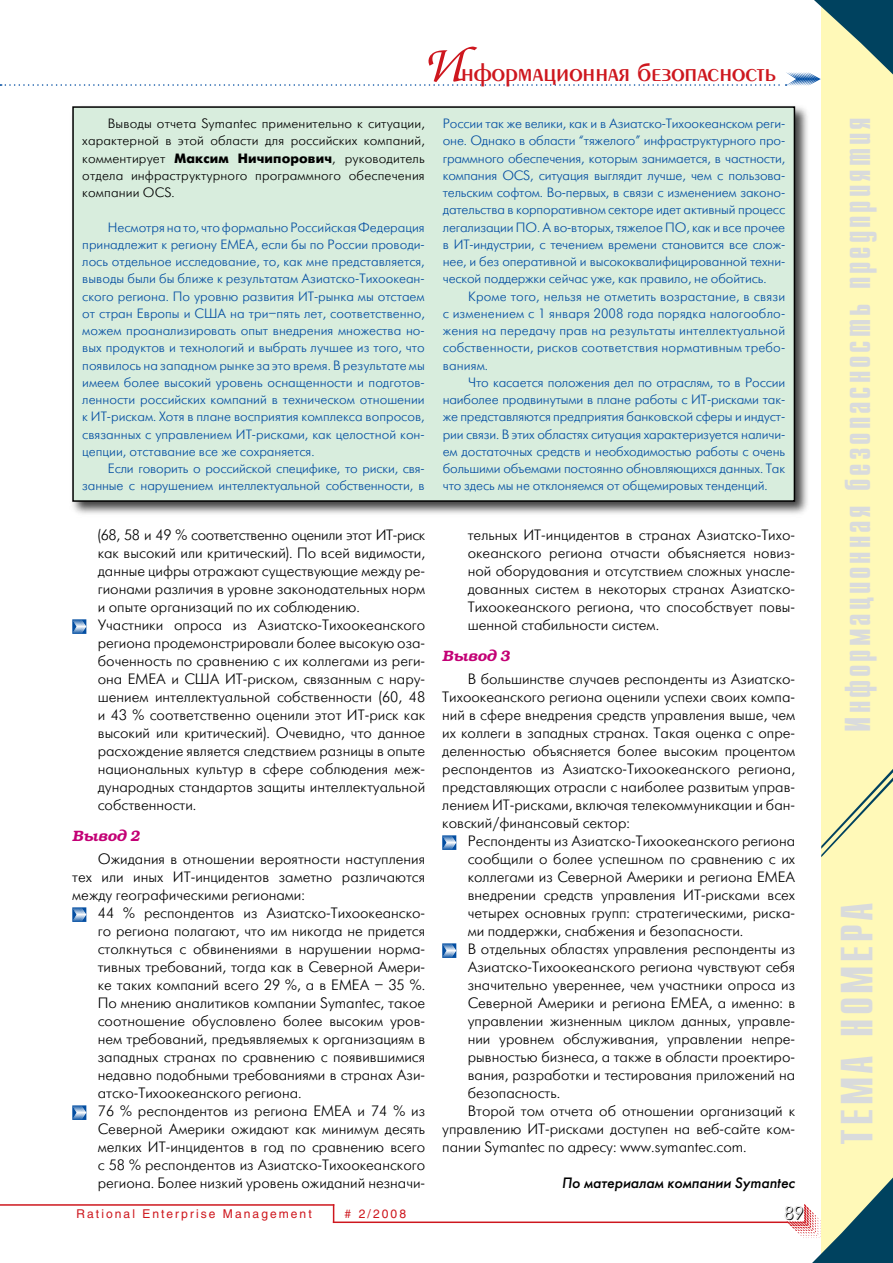
<style>
.page{position:relative;width:893px;height:1263px;background:#fff}
.page>*{position:absolute;margin:0;border:0;box-sizing:border-box;transform-origin:0 0}
.t1{font:700 45px "Compact C";letter-spacing:.08em;color:#d9dbdc}
.t2{font:700 36px "Compact C";letter-spacing:.08em;color:#d9dbdc}
.t3{font:27px "Penta Demi";color:#ce171e}
.t4{font:18px "Futuris Shadow C";color:#000}
.t5{font:15px/18px "Futuris Light C";color:#000;text-align:justify}
.t6{font:italic 15px "Futuris C";color:#000}
.t7{font:italic 600 15px "Bookman C";color:#c30075}
.t8{font:13.5px/17.2px "Futuris Light C";letter-spacing:-.01em;color:#034ea2;text-align:justify}
.t9{font:13.5px/17.2px "Futuris Light C";letter-spacing:.01em;color:#000;text-align:justify}
.t10{font:12px "Helios";letter-spacing:.17em;color:#ce171e}
.s1{font-family:"Zapf Chancery C";font-weight:500;font-style:italic;font-size:54px}
.s2{font-family:"Futuris C";font-weight:700}
</style>
<div class="page">
<hr style="left:0;top:1204px;width:334px;height:2px;background:#ce171e">
<svg style="left:333px;top:1206px;width:1px;height:15px"></svg>
<hr style="left:333px;top:1221px;width:455px;height:2px;background:#ce171e">
<svg style="left:72px;top:619px;width:14px;height:15px"></svg>
<svg style="left:72px;top:907px;width:14px;height:15px"></svg>
<svg style="left:72px;top:1105px;width:14px;height:15px"></svg>
<svg style="left:442px;top:835px;width:14px;height:15px"></svg>
<svg style="left:442px;top:943px;width:14px;height:15px"></svg>
<div style="left:821px;top:0;width:72px;height:1263px;background:#fff9b8"></div>
<svg style="left:821px;top:769px;width:72px;height:88px"></svg>
<svg style="left:0;top:0;width:893px;height:86px"></svg>
<svg style="left:779px;top:1177px;width:114px;height:86px"></svg>
<div style="left:70px;top:104px;width:742px;height:414px;background:#000;opacity:.75"></div>
<div style="left:73px;top:107px;width:721px;height:394px;background:#d8eddd"></div>
<div style="left:72px;top:106px;width:723px;height:396px;border:2px solid #000"></div>
<h3 class="t3" style="left:422px;top:59px;width:355px"><span class="s1">И</span>нформационная безопасность</h3>
<p class="t9" style="left:82px;top:115px;width:344px;text-indent:26px">Выводы отчета Symantec применительно к ситуации, характерной в этой области для российских компаний, комментирует <span class="s2">Максим Ничипорович</span>, руководитель отдела инфраструктурного программного обеспечения компании OCS.</p>
<p class="t8" style="left:82px;top:219px;width:344px;text-indent:26px">Несмотря на то, что формально Российская Федерация принадлежит к региону ЕМЕА, если бы по России проводи&shy;лось отдельное исследование, то, как мне представляется, выводы были бы ближе к результатам Азиатско-Тихоокеан&shy;ского региона. По уровню развития ИТ-рынка мы отстаем от стран Европы и США на три–пять лет, соответственно, можем проанализировать опыт внедрения множества но&shy;вых продуктов и технологий и выбрать лучшее из того, что появилось на западном рынке за это время. В результате мы имеем более высокий уровень оснащенности и подготов&shy;ленности российских компаний в техническом отношении к ИТ-рискам. Хотя в плане восприятия комплекса вопросов, связанных с управлением ИТ-рисками, как целостной кон&shy;цепции, отставание все же сохраняется.</p>
<p class="t8" style="left:82px;top:460px;width:344px;text-align:right">Если говорить о российской специфике, то риски, свя&shy;занные с нарушением интеллектуальной собственности, в</p>
<p class="t5" style="left:98px;top:526px;width:329px;text-align:left">(68, 58 и 49 % соответственно оценили этот ИТ-риск как высокий или критический). По всей видимости, данные цифры отражают существующие между ре&shy;гионами различия в уровне законодательных норм и опыте организаций по их соблюдению.<br>Участники опроса из Азиатско-Тихоокеанского региона продемонстрировали более высокую оза&shy;боченность по сравнению с их коллегами из реги&shy;она ЕМЕА и США ИТ-риском, связанным с нару&shy;шением интеллектуальной собственности (60, 48 и 43 % соответственно оценили этот ИТ-риск как высокий или критический). Очевидно, что данное расхождение является следствием разницы в опыте национальных культур в сфере соблюдения меж&shy;дународных стандартов защиты интеллектуальной собственности.</p>
<p class="t7" style="left:72px;top:826px;width:69px">Вывод 2</p>
<p class="t5" style="left:72px;top:850px;width:354px;text-indent:26px">Ожидания в отношении вероятности наступления тех или иных ИТ-инцидентов заметно различаются между географическими регионами:</p>
<p class="t5" style="left:98px;top:904px;width:329px;text-align:left">44 % респондентов из Азиатско-Тихоокеанско&shy;го региона полагают, что им никогда не придется столкнуться с обвинениями в нарушении норма&shy;тивных требований, тогда как в Северной Амери&shy;ке таких компаний всего 29 %, а в ЕМЕА – 35 %.<br>По мнению аналитиков компании Symantec, такое соотношение обусловлено более высоким уров&shy;нем требований, предъявляемых к организациям в западных странах по сравнению с появившимися недавно подобными требованиями в странах Ази&shy;атско-Тихоокеанского региона.<br>76 % респондентов из региона ЕМЕА и 74 % из Северной Америки ожидают как минимум десять мелких ИТ-инцидентов в год по сравнению всего с 58 % респондентов из Азиатско-Тихоокеанского региона. Более низкий уровень ожиданий незначи-</p>
<p class="t10" style="left:77px;top:1207px;width:237px">Rational Enterprise Management</p>
<p class="t10" style="left:345px;top:1207px;width:63px"># 2/2008</p>
<p class="t8" style="left:443px;top:115px;width:344px">России так же велики, как и в Азиатско-Тихоокеанском реги&shy;оне. Однако в области “тяжелого” инфраструктурного про&shy;граммного обеспечения, которым занимается, в частности, компания OCS, ситуация выглядит лучше, чем с пользова&shy;тельским софтом. Во-первых, в связи с изменением законо&shy;дательства в корпоративном секторе идет активный процесс легализации ПО. А во-вторых, тяжелое ПО, как и все прочее в ИТ-индустрии, с течением времени становится все слож&shy;нее, и без оперативной и высококвалифицированной техни&shy;ческой поддержки сейчас уже, как правило, не обойтись.</p>
<p class="t8" style="left:443px;top:288px;width:344px;text-indent:26px">Кроме того, нельзя не отметить возрастание, в связи с изменением с 1 января 2008 года порядка налогообло&shy;жения на передачу прав на результаты интеллектуальной собственности, рисков соответствия нормативным требо&shy;ваниям.</p>
<p class="t8" style="left:443px;top:374px;width:344px;text-indent:26px">Что касается положения дел по отраслям, то в России наиболее продвинутыми в плане работы с ИТ-рисками так&shy;же представляются предприятия банковской сферы и индуст&shy;рии связи. В этих областях ситуация характеризуется наличи&shy;ем достаточных средств и необходимостью работы с очень большими объемами постоянно обновляющихся данных. Так что здесь мы не отклоняемся от общемировых тенденций.</p>
<p class="t5" style="left:468px;top:526px;width:329px">тельных ИТ-инцидентов в странах Азиатско-Тихо&shy;океанского региона отчасти объясняется новиз&shy;ной оборудования и отсутствием сложных унасле&shy;дованных систем в некоторых странах Азиатско-Тихоокеанского региона, что способствует повы&shy;шенной стабильности систем.</p>
<p class="t7" style="left:442px;top:646px;width:69px">Вывод 3</p>
<p class="t5" style="left:442px;top:670px;width:354px;text-indent:26px">В большинстве случаев респонденты из Азиатско-Тихоокеанского региона оценили успехи своих компа&shy;ний в сфере внедрения средств управления выше, чем их коллеги в западных странах. Такая оценка с опре&shy;деленностью объясняется более высоким процентом респондентов из Азиатско-Тихоокеанского региона, представляющих отрасли с наиболее развитым управ&shy;лением ИТ-рисками, включая телекоммуникации и бан&shy;ковский/финансовый сектор:</p>
<p class="t5" style="left:468px;top:832px;width:329px">Респонденты из Азиатско-Тихоокеанского региона</p>
<p class="t5" style="left:468px;top:850px;width:329px">сообщили о более успешном по сравнению с их</p>
<p class="t5" style="left:468px;top:868px;width:329px">коллегами из Северной Америки и региона ЕМЕА</p>
<p class="t5" style="left:468px;top:886px;width:329px">внедрении средств управления ИТ-рисками всех</p>
<p class="t5" style="left:468px;top:904px;width:329px">четырех основных групп: стратегическими, риска-</p>
<p class="t5" style="left:468px;top:922px;width:277px">ми поддержки, снабжения и безопасности.</p>
<p class="t5" style="left:468px;top:940px;width:329px">В отдельных областях управления респонденты из</p>
<p class="t5" style="left:468px;top:958px;width:329px">Азиатско-Тихоокеанского региона чувствуют себя</p>
<p class="t5" style="left:468px;top:976px;width:329px">значительно увереннее, чем участники опроса из</p>
<p class="t5" style="left:468px;top:994px;width:329px">Северной Америки и региона ЕМЕА, а именно: в</p>
<p class="t5" style="left:468px;top:1012px;width:329px">управлении жизненным циклом данных, управле-</p>
<p class="t5" style="left:468px;top:1030px;width:329px">нии уровнем обслуживания, управлении непре-</p>
<p class="t5" style="left:468px;top:1048px;width:329px">рывностью бизнеса, а также в области проектиро-</p>
<p class="t5" style="left:468px;top:1066px;width:329px">вания, разработки и тестирования приложений на</p>
<p class="t5" style="left:468px;top:1084px;width:94px">безопасность.</p>
<p class="t5" style="left:468px;top:1102px;width:329px">Второй том отчета об отношении организаций к</p>
<p class="t5" style="left:442px;top:1120px;width:354px">управлению ИТ-рисками доступен на веб-сайте ком-</p>
<p class="t5" style="left:442px;top:1138px;width:306px">пании Symantec по адресу: www.symantec.com.</p>
<p class="t6" style="left:562px;top:1174px;width:234px">По материалам компании Symantec</p>
<p class="t4" style="left:784px;top:1204px;width:21px">89</p>
<h2 class="t2" style="left:840px;top:731px;width:616px;rotate:-90deg">Информационная безопасность предприятия</h2>
<h1 class="t1" style="left:835px;top:1144px;width:244px;rotate:-90deg">ТЕМА НОМЕРА</h1>
</div>
